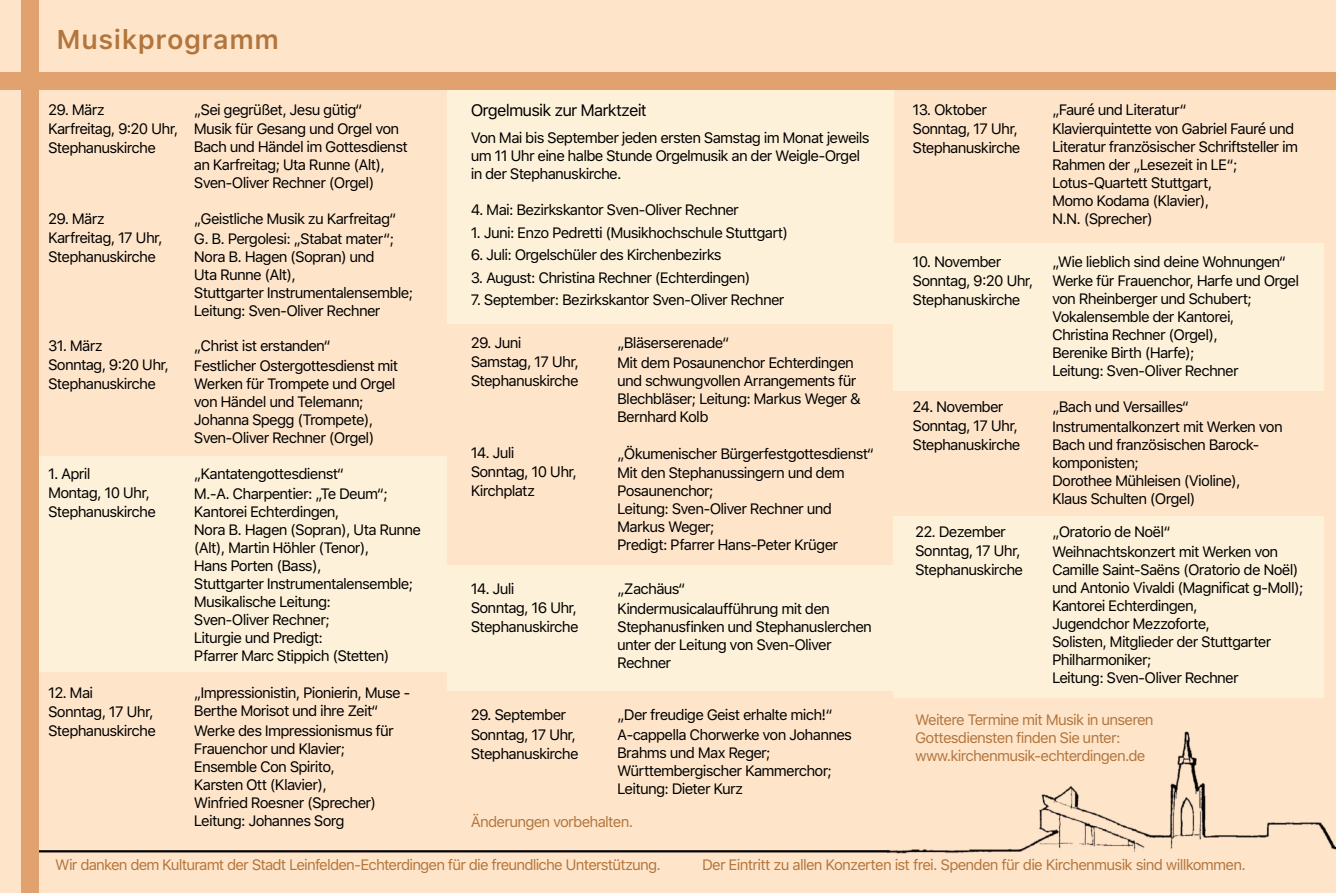
<style>
.page{position:relative;width:1336px;height:893px;background:#fff}
.page>*{position:absolute;margin:0;border:0;box-sizing:border-box;transform-origin:0 0}
.t1{font:600 27px "SF Thonburi";letter-spacing:.02em;color:#b2753d}
.t2{font:16.5px "SF Thonburi";letter-spacing:-.05em;color:#000}
.t3{font:15px/18px "SF Thonburi";letter-spacing:-.05em;color:#000}
.t4{font:15px/18px "SF Thonburi";letter-spacing:-.05em;color:#b2753d}
</style>
<div class="page">
<div style="left:0;top:0;width:1335px;height:893px;background:#fee5ca"></div>
<div style="left:893px;top:243px;width:429px;height:148px;background:#fef1d9"></div>
<div style="left:893px;top:516px;width:430px;height:181px;background:#fef1d9"></div>
<div style="left:447px;top:565px;width:446px;height:125px;background:#fef1d9"></div>
<div style="left:447px;top:89px;width:446px;height:234px;background:#fef1d9"></div>
<div style="left:38px;top:457px;width:409px;height:215px;background:#fef1d9"></div>
<hr style="left:38px;top:850px;width:851px;height:2px;background:#000">
<img style="left:887px;top:731px;width:448px;height:123px">
<div style="left:21px;top:0;width:17px;height:893px;background:#e2a270"></div>
<div style="left:0;top:72px;width:1335px;height:17px;background:#e2a270"></div>
<h1 class="t1" style="left:56px;top:24px;width:224px">Musikprogramm</h1>
<p class="t3" style="left:48px;top:100px;width:132px;line-height:19px">29. März<br>Karfreitag, 9:20 Uhr,<br>Stephanuskirche</p>
<p class="t3" style="left:194px;top:100px;width:207px;line-height:19.5px">„Sei gegrüßet, Jesu gütig“<br>Musik für Gesang und Orgel von</p>
<p class="t3" style="left:194px;top:138px;width:215px">Bach und Händel im Gottesdienst an Karfreitag; Uta Runne (Alt),<br>Sven-Oliver Rechner (Orgel)</p>
<p class="t3" style="left:48px;top:209px;width:116px;line-height:19px">29. März<br>Karfreitag, 17 Uhr,<br>Stephanuskirche</p>
<p class="t3" style="left:194px;top:209px;width:204px;line-height:19.5px">„Geistliche Musik zu Karfreitag“<br>G. B. Pergolesi: „Stabat mater“;</p>
<p class="t3" style="left:194px;top:247px;width:221px">Nora B. Hagen (Sopran) und<br>Uta Runne (Alt),<br>Stuttgarter Instrumentalensemble;<br>Leitung: Sven-Oliver Rechner</p>
<p class="t3" style="left:48px;top:336px;width:122px;line-height:19px">31. März<br>Sonntag, 9:20 Uhr,<br>Stephanuskirche</p>
<p class="t3" style="left:194px;top:336px;width:206px;line-height:19.5px">„Christ ist erstanden“<br>Festlicher Ostergottesdienst mit</p>
<p class="t3" style="left:194px;top:374px;width:203px">Werken für Trompete und Orgel von Händel und Telemann;<br>Johanna Spegg (Trompete),<br>Sven-Oliver Rechner (Orgel)</p>
<p class="t3" style="left:48px;top:464px;width:109px;line-height:19px">1. April<br>Montag, 10 Uhr,<br>Stephanuskirche</p>
<p class="t3" style="left:194px;top:464px;width:195px;line-height:19.5px">„Kantatengottesdienst“<br>M.-A. Charpentier: „Te Deum“;</p>
<p class="t3" style="left:194px;top:502px;width:229px">Kantorei Echterdingen,<br>Nora B. Hagen (Sopran), Uta Runne (Alt), Martin Höhler (Tenor),<br>Hans Porten (Bass),<br>Stuttgarter Instrumentalensemble;<br>Musikalische Leitung:<br>Sven-Oliver Rechner;<br>Liturgie und Predigt:<br>Pfarrer Marc Stippich (Stetten)</p>
<p class="t3" style="left:48px;top:683px;width:109px;line-height:19px">12. Mai<br>Sonntag, 17 Uhr,<br>Stephanuskirche</p>
<p class="t3" style="left:194px;top:684px;width:218px">„Impressionistin, Pionierin, Muse -<br>Berthe Morisot und ihre Zeit“</p>
<p class="t3" style="left:194px;top:721px;width:201px">Werke des Impressionismus für<br>Frauenchor und Klavier;<br>Ensemble Con Spirito,<br>Karsten Ott (Klavier),<br>Winfried Roesner (Sprecher)<br>Leitung: Johannes Sorg</p>
<p class="t2" style="left:470px;top:100px;width:178px">Orgelmusik zur Marktzeit</p>
<p class="t3" style="left:470px;top:129px;width:400px">Von Mai bis September jeden ersten Samstag im Monat jeweils um 11 Uhr eine halbe Stunde Orgelmusik an der Weigle-Orgel in der Stephanuskirche.</p>
<p class="t3" style="left:470px;top:201px;width:269px">4. Mai: Bezirkskantor Sven-Oliver Rechner</p>
<p class="t3" style="left:470px;top:224px;width:319px">1. Juni: Enzo Pedretti (Musikhochschule Stuttgart)</p>
<p class="t3" style="left:470px;top:246px;width:252px">6. Juli: Orgelschüler des Kirchenbezirks</p>
<p class="t3" style="left:470px;top:269px;width:281px">3. August: Christina Rechner (Echterdingen)</p>
<p class="t3" style="left:470px;top:291px;width:315px">7. September: Bezirkskantor Sven-Oliver Rechner</p>
<p class="t3" style="left:470px;top:333px;width:110px;line-height:19px">29. Juni<br>Samstag, 17 Uhr,<br>Stephanuskirche</p>
<p class="t3" style="left:617px;top:333px;width:238px;line-height:19.5px">„Bläserserenade“<br>Mit dem Posaunenchor Echterdingen</p>
<p class="t3" style="left:617px;top:371px;width:245px">und schwungvollen Arrangements für<br>Blechbläser; Leitung: Markus Weger &amp;<br>Bernhard Kolb</p>
<p class="t3" style="left:470px;top:443px;width:108px;line-height:19px">14. Juli<br>Sonntag, 10 Uhr,<br>Kirchplatz</p>
<p class="t3" style="left:617px;top:444px;width:258px;line-height:19.5px">„Ökumenischer Bürgerfestgottesdienst“<br>Mit den Stephanussingern und dem</p>
<p class="t3" style="left:617px;top:482px;width:222px">Posaunenchor;<br>Leitung: Sven-Oliver Rechner und<br>Markus Weger;<br>Predigt: Pfarrer Hans-Peter Krüger</p>
<p class="t3" style="left:470px;top:579px;width:109px;line-height:19px">14. Juli<br>Sonntag, 16 Uhr,<br>Stephanuskirche</p>
<p class="t3" style="left:470px;top:706px;width:109px;line-height:19px">29. September<br>Sonntag, 17 Uhr,<br>Stephanuskirche</p>
<p class="t3" style="left:617px;top:579px;width:214px;line-height:19.5px">„Zachäus“<br>Kindermusicalaufführung mit den</p>
<p class="t3" style="left:617px;top:617px;width:256px">Stephanusfinken und Stephanuslerchen unter der Leitung von Sven-Oliver<br>Rechner</p>
<p class="t3" style="left:617px;top:705px;width:236px;line-height:19.5px">„Der freudige Geist erhalte mich!“<br>A-cappella Chorwerke von Johannes</p>
<p class="t3" style="left:617px;top:744px;width:216px">Brahms und Max Reger;<br>Württembergischer Kammerchor;<br>Leitung: Dieter Kurz</p>
<p class="t4" style="left:470px;top:813px;width:164px">Änderungen vorbehalten.</p>
<p class="t3" style="left:912px;top:100px;width:109px;line-height:19px">13. Oktober<br>Sonntag, 17 Uhr,<br>Stephanuskirche</p>
<p class="t3" style="left:912px;top:252px;width:122px;line-height:19px">10. November<br>Sonntag, 9:20 Uhr,<br>Stephanuskirche</p>
<p class="t3" style="left:1051px;top:100px;width:244px;line-height:19.5px">„Fauré und Literatur“<br>Klavierquintette von Gabriel Fauré und</p>
<p class="t3" style="left:1051px;top:138px;width:247px">Literatur französischer Schriftsteller im<br>Rahmen der „Lesezeit in LE“;<br>Lotus-Quartett Stuttgart,<br>Momo Kodama (Klavier),<br>N.N. (Sprecher)</p>
<p class="t3" style="left:1051px;top:251px;width:249px;line-height:19.5px">„Wie lieblich sind deine Wohnungen“<br>Werke für Frauenchor, Harfe und Orgel</p>
<p class="t3" style="left:1051px;top:290px;width:201px">von Rheinberger und Schubert;<br>Vokalensemble der Kantorei,<br>Christina Rechner (Orgel),<br>Berenike Birth (Harfe);<br>Leitung: Sven-Oliver Rechner</p>
<p class="t3" style="left:912px;top:397px;width:109px;line-height:19px">24. November<br>Sonntag, 17 Uhr,<br>Stephanuskirche</p>
<p class="t3" style="left:1051px;top:397px;width:232px;line-height:19.5px">„Bach und Versailles“<br>Instrumentalkonzert mit Werken von</p>
<p class="t3" style="left:1051px;top:435px;width:209px">Bach und französischen Barock&shy;komponisten;<br>Dorothee Mühleisen (Violine),<br>Klaus Schulten (Orgel)</p>
<p class="t3" style="left:915px;top:522px;width:109px;line-height:19px">22. Dezember<br>Sonntag, 17 Uhr,<br>Stephanuskirche</p>
<p class="t3" style="left:1051px;top:522px;width:228px;line-height:19.5px">„Oratorio de Noël“<br>Weihnachtskonzert mit Werken von</p>
<p class="t3" style="left:1051px;top:560px;width:253px">Camille Saint-Saëns (Oratorio de Noël) und Antonio Vivaldi (Magnificat g-Moll);<br>Kantorei Echterdingen,<br>Jugendchor Mezzoforte,<br>Solisten, Mitglieder der Stuttgarter<br>Philharmoniker;<br>Leitung: Sven-Oliver Rechner</p>
<p class="t4" style="left:915px;top:711px;width:240px">Weitere Termine mit Musik in unseren<br>Gottesdiensten finden Sie unter: www.kirchenmusik-echterdingen.de</p>
<p class="t4" style="left:55px;top:856px;width:607px">Wir danken dem Kulturamt der Stadt Leinfelden-Echterdingen für die freundliche Unterstützung.</p>
<p class="t4" style="left:702px;top:856px;width:545px">Der Eintritt zu allen Konzerten ist frei. Spenden für die Kirchenmusik sind willkommen.</p>
</div>
